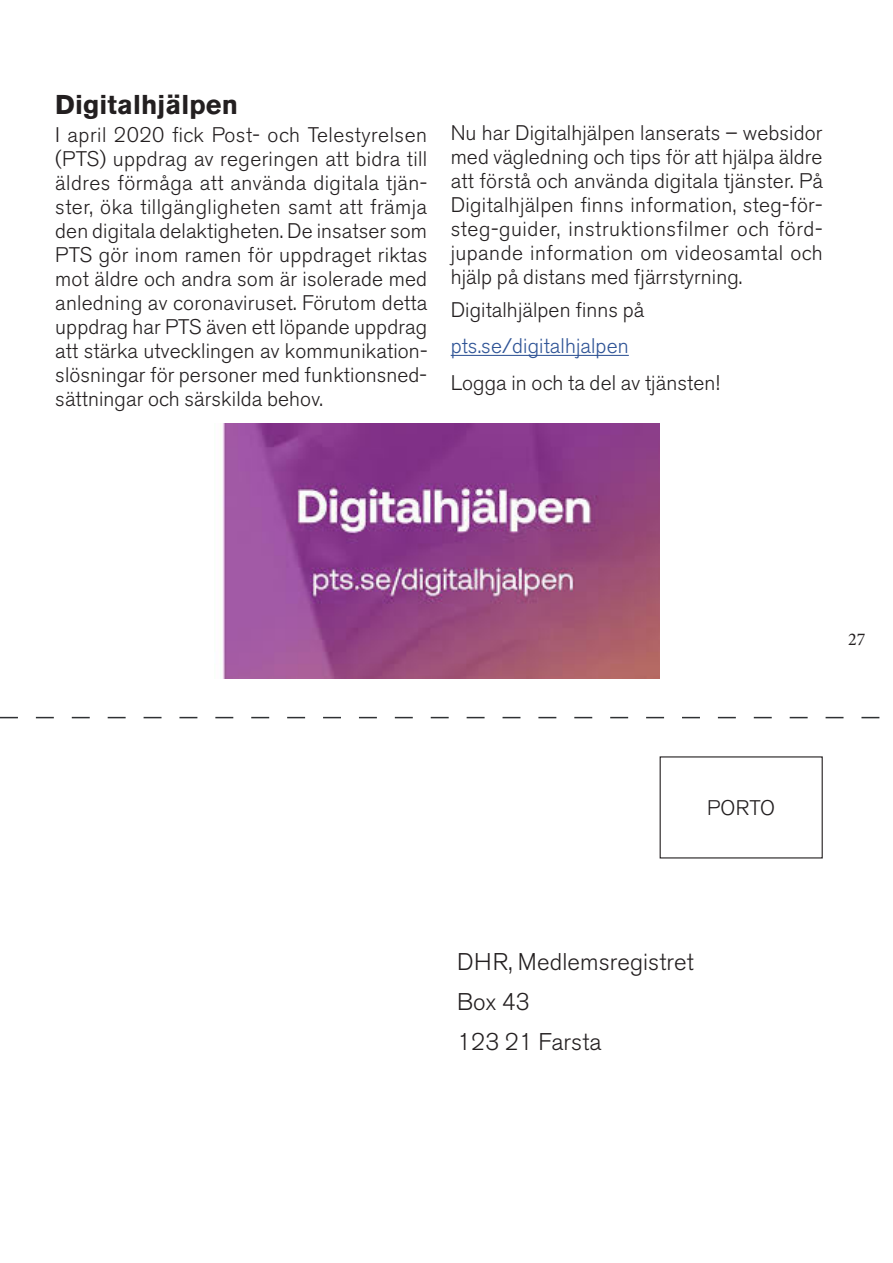
<style>
.page{position:relative;width:893px;height:1263px;background:#fff}
.page>*{position:absolute;margin:0;border:0;box-sizing:border-box;transform-origin:0 0}
.t1{font:700 27px "Akzidenz Grotesk BE";letter-spacing:.005em;color:#231f20}
.t2{font:300 24px/39.8px "Akzidenz Grotesk BE";letter-spacing:.005em;color:#231f20}
.t3{font:300 21px/24px "Akzidenz Grotesk BE";letter-spacing:.005em;color:#231f20;text-align:justify}
.t4{font:300 21px "Akzidenz Grotesk BE";letter-spacing:.005em;color:#2f5496}
.t5{font:18px "Minion Pro";color:#231f20}
</style>
<div class="page">
<div style="left:660px;top:756px;width:163px;height:102px;border:1px solid #231f20"></div>
<svg style="left:0;top:717px;width:880px;height:1px"></svg>
<img style="left:222px;top:424px;width:438px;height:255px">
<hr style="left:451px;top:355px;width:178px;height:1px;background:#2f5496">
<p class="t1" style="left:55px;top:89px;width:184px">Digitalhjälpen</p>
<p class="t3" style="left:55px;top:123px;width:374px">I april 2020 fick Post- och Telestyrelsen (PTS) uppdrag av regeringen att bidra till äldres förmåga att använda digitala tjän&shy;ster, öka tillgängligheten samt att främja den digitala delaktigheten. De insatser som PTS gör inom ramen för uppdraget riktas mot äldre och andra som är isolerade med anledning av coronaviruset. Förutom detta uppdrag har PTS även ett löpande uppdrag att stärka utvecklingen av kommunikation&shy;slösningar för personer med funktionsned&shy;sättningar och särskilda behov.</p>
<p class="t3" style="left:451px;top:121px;width:374px">Nu har Digitalhjälpen lanserats – websidor med vägledning och tips för att hjälpa äldre att förstå och använda digitala tjänster. På Digitalhjälpen finns information, steg-för&shy;steg-guider, instruktionsfilmer och förd&shy;jupande information om videosamtal och hjälp på distans med fjärrstyrning.</p>
<p class="t3" style="left:451px;top:298px;width:195px">Digitalhjälpen finns på</p>
<p class="t4" style="left:451px;top:334px;width:179px">pts.se/digitalhjalpen</p>
<p class="t3" style="left:451px;top:371px;width:271px">Logga in och ta del av tjänsten!</p>
<p class="t3" style="left:707px;top:796px;width:69px">PORTO</p>
<p class="t2" style="left:457px;top:943px;width:238px">DHR, Medlemsregistret<br>Box 43<br>123 21 Farsta</p>
<p class="t5" style="left:848px;top:627px;width:19px">27</p>
</div>
